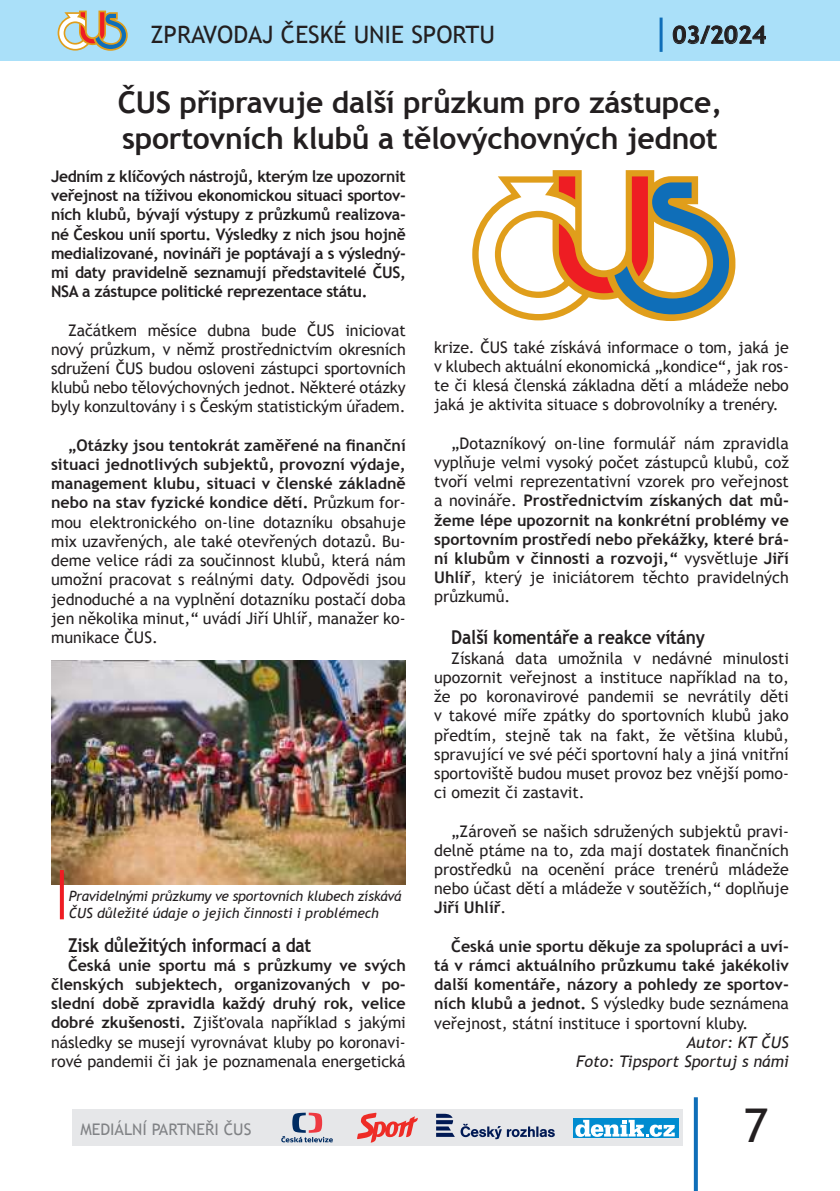
<style>
.page{position:relative;width:840px;height:1191px;background:#fff}
.page>*{position:absolute;margin:0;border:0;box-sizing:border-box;transform-origin:0 0}
.t1{font:46.6px "Trebuchet MS";color:#231f20}
.t2{font:700 30px/36px "Trebuchet MS";letter-spacing:-.01em;color:#231f20}
.t3{font:24px "Trebuchet MS";color:#231f20}
.t4{font:700 24px "Trebuchet MS";color:#231f20}
.t5{font:700 19.2px "Trebuchet MS";letter-spacing:-.01em;color:#231f20;scale:.9 1}
.t6{font:16px/19.2px "Trebuchet MS";color:#231f20;text-align:justify}
.t7{font:700 16px/19.2px "Trebuchet MS";letter-spacing:-.005em;color:#231f20;text-align:justify}
.t8{font:italic 16px/19.2px "Trebuchet MS";color:#231f20;text-align:right}
.t9{font:16px "Trebuchet MS";color:#808285}
.t10{font:italic 14px/16.8px "Trebuchet MS";letter-spacing:-.02em;color:#231f20}
.s1{font-weight:700}
.s2{font-weight:400}
</style>
<div class="page">
<div style="left:0;top:0;width:839px;height:61px;background:#aae0f9"></div>
<svg style="left:58px;top:11px;width:70px;height:40px"></svg>
<svg style="left:472px;top:170px;width:263px;height:151px"></svg>
<svg style="left:672px;top:25px;width:93px;height:19px"></svg>
<hr style="left:659px;top:18px;width:3px;height:34px;background:#0f6eb8">
<svg style="left:693px;top:1097px;width:4px;height:94px"></svg>
<div style="left:72px;top:1109px;width:609px;height:36px;background:#e6e7e9"></div>
<svg style="left:357px;top:1112px;width:60px;height:30px"></svg>
<svg style="left:281px;top:1112px;width:52px;height:30px"></svg>
<svg style="left:436px;top:1113px;width:18px;height:23px"></svg>
<svg style="left:460px;top:1123px;width:94px;height:16px"></svg>
<svg style="left:573px;top:1118px;width:104px;height:20px"></svg>
<svg style="left:575px;top:1119px;width:99px;height:17px;background:#7ac3e6"></svg>
<img style="left:51px;top:660px;width:354px;height:224px">
<svg style="left:60px;top:870px;width:4px;height:49px"></svg>
<h3 class="t3" style="left:150px;top:21px;width:346px">ZPRAVODAJ ČESKÉ UNIE SPORTU</h3>
<h3 class="t4" style="left:672px;top:21px;width:95px">03/2024</h3>
<h2 class="t2" style="left:118px;top:84px;width:605px">ČUS připravuje další průzkum pro zástupce‚ sportovních klubů a tělovýchovných jednot</h2>
<p class="t7" style="left:51px;top:167px;width:356px">Jedním z klíčových nástrojů, kterým lze upozornit veřejnost na tíživou ekonomickou situaci sportov&shy;ních klubů, bývají výstupy z průzkumů realizova&shy;né Českou unií sportu. Výsledky z nich jsou hojně medializované, novináři je poptávají a s výsledný&shy;mi daty pravidelně seznamují představitelé ČUS, NSA a zástupce politické reprezentace státu.</p>
<p class="t6" style="left:51px;top:320px;width:356px;text-indent:17px">Začátkem měsíce dubna bude ČUS iniciovat nový průzkum, v němž prostřednictvím okresních sdružení ČUS budou osloveni zástupci sportovních klubů nebo tělovýchovných jednot. Některé otázky byly konzultovány i s Českým statistickým úřadem.</p>
<p class="t6" style="left:51px;top:436px;width:356px;text-indent:17px"><span class="s1">„Otázky jsou tentokrát zaměřené na 昀椀nanční situaci jednotlivých subjektů, provozní výdaje, management klubu, situaci v členské základně nebo na stav fyzické kondice dětí.</span> Průzkum for&shy;mou elektronického on-line dotazníku obsahuje mix uzavřených, ale také otevřených dotazů. Bu&shy;deme velice rádi za součinnost klubů, která nám umožní pracovat s reálnými daty. Odpovědi jsou jednoduché a na vyplnění dotazníku postačí doba jen několika minut,“ uvádí Jiří Uhlíř, manažer ko&shy;munikace ČUS.</p>
<p class="t6" style="left:434px;top:337px;width:356px">krize. ČUS také získává informace o tom, jaká je v klubech aktuální ekonomická „kondice“, jak ros&shy;te či klesá členská základna dětí a mládeže nebo jaká je aktivita situace s dobrovolníky a trenéry.</p>
<p class="t6" style="left:434px;top:433px;width:356px;text-indent:17px">„Dotazníkový on-line formulář nám zpravidla vyplňuje velmi vysoký počet zástupců klubů, což tvoří velmi reprezentativní vzorek pro veřejnost a novináře. <span class="s1">Prostřednictvím získaných dat mů&shy;žeme lépe upozornit na konkrétní problémy ve sportovním prostředí nebo překážky, které brá&shy;ní klubům v činnosti a rozvoji,“</span> vysvětluje <span class="s1">Jiří Uhlíř</span>, který je iniciátorem těchto pravidelných průzkumů.</p>
<p class="t5" style="left:451px;top:625px;width:283px">Další komentáře a reakce vítány</p>
<p class="t6" style="left:434px;top:648px;width:356px;text-indent:17px">Získaná data umožnila v nedávné minulosti upozornit veřejnost a instituce například na to, že po koronavirové pandemii se nevrátily děti v takové míře zpátky do sportovních klubů jako předtím, stejně tak na fakt, že většina klubů, spravující ve své péči sportovní haly a jiná vnitřní sportoviště budou muset provoz bez vnější pomo&shy;ci omezit či zastavit.</p>
<p class="t6" style="left:434px;top:821px;width:356px;text-indent:17px">„Zároveň se našich sdružených subjektů pravi&shy;delně ptáme na to, zda mají dostatek 昀椀nančních prostředků na ocenění práce trenérů mládeže nebo účast dětí a mládeže v soutěžích,“ doplňuje <span class="s1">Jiří Uhlíř</span>.</p>
<p class="t7" style="left:434px;top:936px;width:356px;text-indent:17px">Česká unie sportu děkuje za spolupráci a uví&shy;tá v rámci aktuálního průzkumu také jakékoliv další komentáře, názory a pohledy ze sportov&shy;ních klubů a jednot. <span class="s2">S výsledky bude seznámena veřejnost, státní instituce i sportovní kluby.</span></p>
<p class="t8" style="left:575px;top:1032px;width:214px">Autor: KT ČUS<br>Foto: Tipsport Sportuj s námi</p>
<p class="t10" style="left:69px;top:887px;width:334px">Pravidelnými průzkumy ve sportovních klubech získává<br>ČUS důležité údaje o jejich činnosti i problémech</p>
<p class="t5" style="left:68px;top:932px;width:272px">Zisk důležitých informací a dat</p>
<p class="t7" style="left:51px;top:955px;width:356px;text-indent:17px">Česká unie sportu má s průzkumy ve svých členských subjektech, organizovaných v po&shy;slední době zpravidla každý druhý rok, velice dobré zkušenosti. <span class="s2">Zjišťovala například s jakými následky se musejí vyrovnávat kluby po koronavi&shy;rové pandemii či jak je poznamenala energetická</span></p>
<p class="t9" style="left:80px;top:1119px;width:172px">MEDIÁLNÍ PARTNEŘI ČUS</p>
<h1 class="t1" style="left:743px;top:1098px;width:26px">7</h1>
</div>
